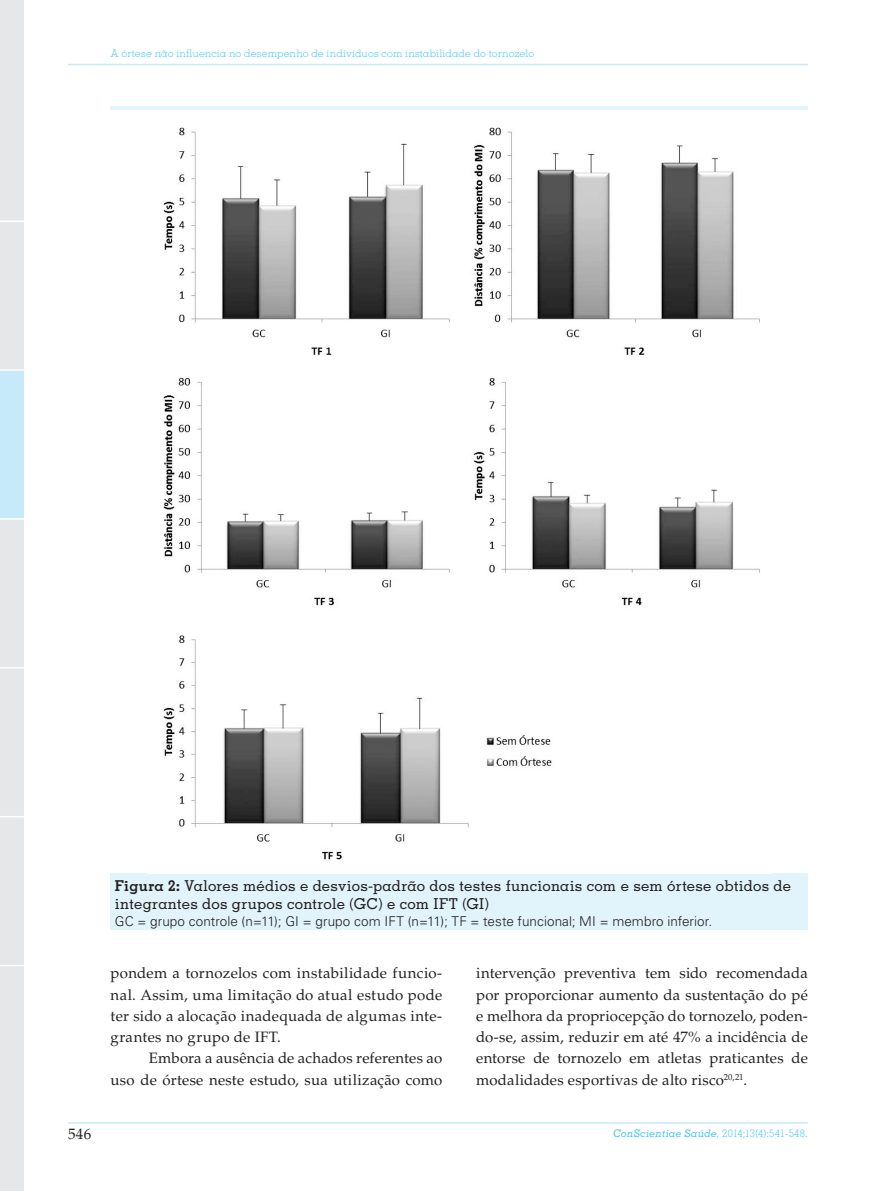
<style>
.page{position:relative;width:893px;height:1191px;background:#fff}
.page>*{position:absolute;margin:0;border:0;box-sizing:border-box;transform-origin:0 0}
.CS_Normal{font:15px/21.3px "Palatino LT Std";letter-spacing:.015em;color:#231f20;text-align:justify}
.CS_Tabela_-_titulo{font:500 15px/18px "Memphis LT Std";letter-spacing:.01em;color:#231f20}
.CS_Tabela_-_corpo{font:300 13.5px "Univers LT Std";letter-spacing:.005em;color:#231f20}
.t1{font:300 10.5px "Memphis LT Std";letter-spacing:.01em;color:#40c7f4}
.s1{font-weight:700}
.s2{font-weight:500;font-style:italic}
</style>
<div class="page">
<hr style="left:68px;top:64px;width:740px;height:1px;background:#c6eafa">
<hr style="left:68px;top:1122px;width:740px;height:1px;background:#c6eafa">
<svg style="left:0;top:0;width:24px;height:1191px;background:#e2e7eb"></svg>
<hr style="left:0;top:964px;width:26px;height:2px;background:#fff">
<div style="left:111px;top:106px;width:697px;height:824px;background:#e1f4fc"></div>
<div style="left:111px;top:111px;width:697px;height:762px;background:#fff"></div>
<img style="left:163px;top:127px;width:597px;height:733px">
<p class="t1" style="left:111px;top:47px;width:425px">A órtese não influencia no desempenho de indivíduos com instabilidade do tornozelo</p>
<p class="CS_Tabela_-_titulo" style="left:115px;top:877px;width:678px"><span class="s1">Figura 2:</span> Valores médios e desvios-padrão dos testes funcionais com e sem órtese obtidos de integrantes dos grupos controle (GC) e com IFT (GI)</p>
<p class="CS_Tabela_-_corpo" style="left:115px;top:912px;width:599px">GC = grupo controle (n=11); GI = grupo com IFT (n=11); TF = teste funcional; MI = membro inferior.</p>
<p class="CS_Normal" style="left:111px;top:962px;width:333px">pondem a tornozelos com instabilidade funcio&shy;nal. Assim, uma limitação do atual estudo pode ter sido a alocação inadequada de algumas inte&shy;grantes no grupo de IFT.</p>
<p class="CS_Normal" style="left:111px;top:1048px;width:333px;text-align:right">Embora a ausência de achados referentes ao<br>uso de órtese neste estudo, sua utilização como</p>
<p class="CS_Normal" style="left:476px;top:962px;width:333px">intervenção preventiva tem sido recomendada por proporcionar aumento da sustentação do pé e melhora da propriocepção do tornozelo, poden&shy;do-se, assim, reduzir em até 47% a incidência de entorse de tornozelo em atletas praticantes de modalidades esportivas de alto risco<sup>20,21</sup>.</p>
<p class="CS_Normal" style="left:68px;top:1123px;width:25px">546</p>
<p class="t1" style="left:613px;top:1127px;width:196px"><span class="s2">ConScientiae Saúde</span>, 2014;13(4):541-548.</p>
</div>
